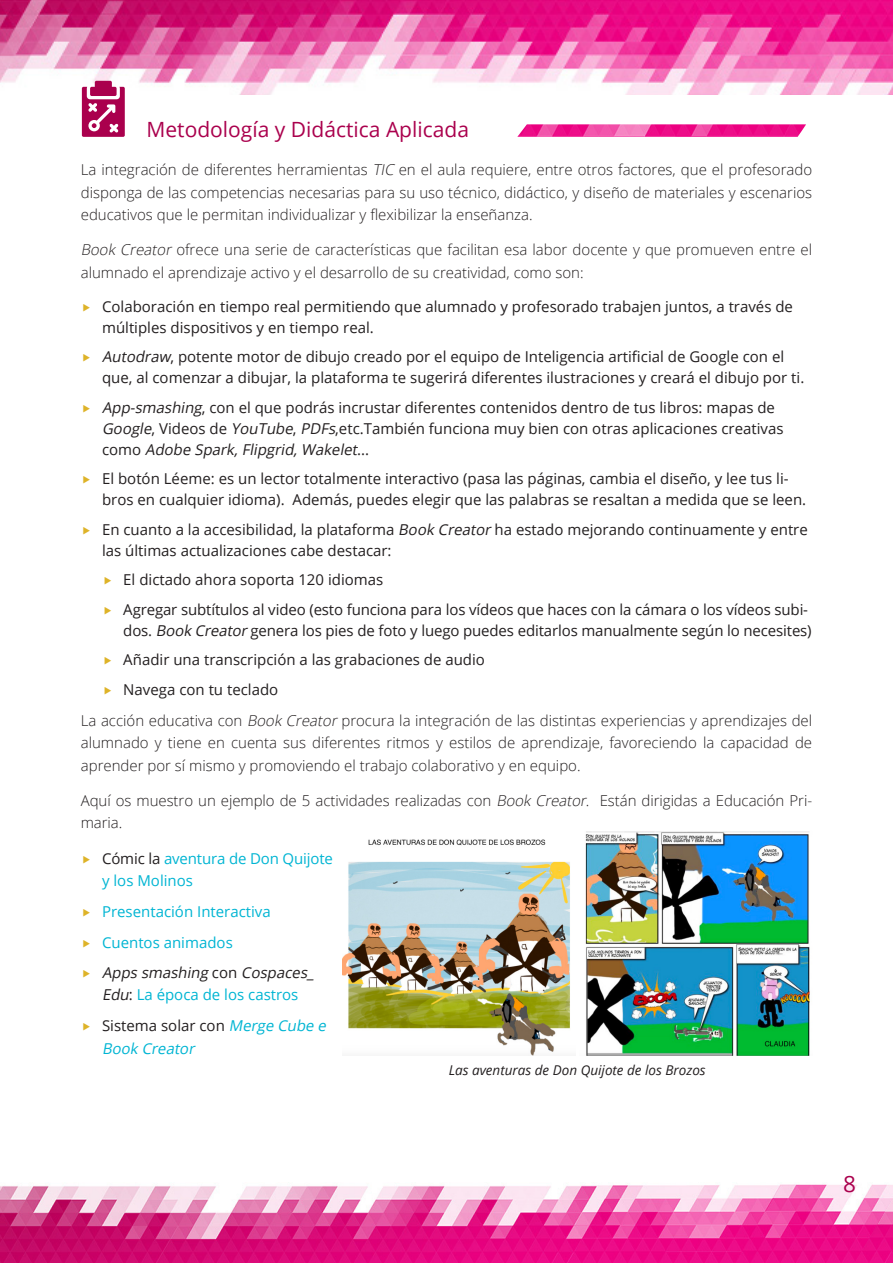
<style>
.page{position:relative;width:893px;height:1263px;background:#fff}
.page>*{position:absolute;margin:0;border:0;box-sizing:border-box;transform-origin:0 0}
.t1{font:22.5px "Open Sans";color:#aa004d}
.t2{font:21px "Open Sans";color:#aa004d}
.t3{font:15px/21px "Open Sans";color:#231f20}
.base{font:300 15px/22.5px "Open Sans";color:#231f20;text-align:justify}
.t4{font:15px/22.5px "Open Sans";color:#00b5d3}
.t5{font:italic 15px/22.5px "Open Sans";color:#231f20}
.t6{font:italic 15px/22.5px "Open Sans";color:#00b5d3}
.t7{font:italic 13.5px "Open Sans";color:#231f20}
.s1{font-style:italic}
.s2{color:#231f20}
.s3{font-style:normal}
.s4{font-style:normal;color:#00b5d3}
.s5{font-style:normal;color:#231f20}
</style>
<div class="page">
<img style="left:0;top:1184px;width:847px;height:79px">
<img style="left:847px;top:1184px;width:46px;height:79px">
<img style="left:0;top:0;width:893px;height:94px">
<svg style="left:82px;top:81px;width:43px;height:56px"></svg>
<img style="left:517px;top:124px;width:289px;height:13px">
<img style="left:342px;top:839px;width:228px;height:217px">
<img style="left:585px;top:831px;width:225px;height:225px">
<p class="t2" style="left:147px;top:115px;width:324px">Metodología y Didáctica Aplicada</p>
<p class="base" style="left:81px;top:158px;width:733px">La integració n de diferentes herramientas <span class="s1">TIC</span> en el aula requiere, entre otros factores, que el profesorado disponga de las competencias necesarias para su uso técnico, didáctico, y diseño de materiales y escenarios educativos que le permitan individualizar y flexibilizar la enseñanza.</p>
<p class="base" style="left:81px;top:238px;width:733px"><span class="s1">Book Creator</span> ofrece una serie de características que facilitan esa labor docente y que promueven entre el alumnado el aprendizaje activo y el desarrollo de su creatividad, como son:</p>
<p class="t3" style="left:102px;top:295px;width:692px">Colaboración en tiempo real permitiendo que alumnado y profesorado trabajen juntos, a través de múltiples dispositivos y en tiempo real.</p>
<p class="t3" style="left:102px;top:346px;width:704px"><span class="s1">Autodraw</span>, potente motor de dibujo creado por el equipo de Inteligencia artificial de Google con el que, al comenzar a dibujar, la plataforma te sugerirá diferentes ilustraciones y creará el dibujo por ti.</p>
<p class="t3" style="left:102px;top:396px;width:683px"><span class="s1">App-smashing</span>, con el que podrás incrustar diferentes contenidos dentro de tus libros: mapas de<br><span class="s1">Google</span>, Videos de <span class="s1">YouTube</span>, <span class="s1">PDFs</span>,etc.También funciona muy bien con otras aplicaciones creativas c o m o <span class="s1">Adobe Spark,Flipgrid,Wakelet</span>. . .</p>
<p class="t3" style="left:102px;top:468px;width:706px">El botón Léeme: es un lector totalmente interactivo (pasa las páginas, cambia el diseño, y lee tus li&shy;bros en cualquier idioma). Además, puedes elegir que las palabras se resaltan a medida que se leen.</p>
<p class="t3" style="left:102px;top:518px;width:707px">En cuanto a la accesibilidad, la plataforma <span class="s1">Book Creator</span>ha estado mejorando continuamente y entre las últimas actualizaciones cabe destacar:</p>
<p class="t3" style="left:123px;top:569px;width:261px">El dictado ahora soporta 120 idiomas</p>
<p class="t3" style="left:123px;top:598px;width:690px">Agregar subtítulos al video (esto funciona para los vídeos que haces con la cámara o los vídeos subi&shy;dos. <span class="s1">Book Creator</span>genera los pies de foto y luego puedes editarlos manualmente según lo necesites)</p>
<p class="t3" style="left:123px;top:649px;width:363px">Añadir una transcripción a las grabaciones de audio</p>
<p class="t3" style="left:123px;top:678px;width:156px">Navega con tu teclado</p>
<p class="base" style="left:81px;top:708px;width:733px">La acció n educativa con <span class="s1">Book Creator</span> procura la integració n de las distintas experiencias y aprendizajes del alumnado y tiene en cuenta sus diferentes ritmos y estilos de aprendizaje, favoreciendo la capacidad de aprender por sí mismo y promoviendo el trabajo colaborativo y en equipo.</p>
<p class="base" style="left:81px;top:789px;width:733px">Aquí os muestro un ejemplo de 5 actividades realizadas con <span class="s1">Book Creator</span>. Están dirigidas a Educación Pri&shy;maria.</p>
<p class="t4" style="left:102px;top:846px;width:232px"><span class="s2">Cómic la</span> aventura de Don Quijote y los Molinos</p>
<p class="t4" style="left:102px;top:900px;width:170px">Presentación Interactiva</p>
<p class="t4" style="left:102px;top:931px;width:132px">Cuentos animados</p>
<p class="t5" style="left:102px;top:960px;width:217px">Apps smashing <span class="s3">c o n</span> Cospaces_<br>Edu<span class="s3">:</span> <span class="s4">La época de los castros</span></p>
<p class="t6" style="left:102px;top:1014px;width:229px"><span class="s5">Sistema solar con</span> Merge Cube e<br>Book Creator</p>
<p class="t7" style="left:449px;top:1061px;width:258px">Las aventuras de Don Quijote de los Brozos</p>
<h1 class="t1" style="left:843px;top:1168px;width:14px">8</h1>
</div>
